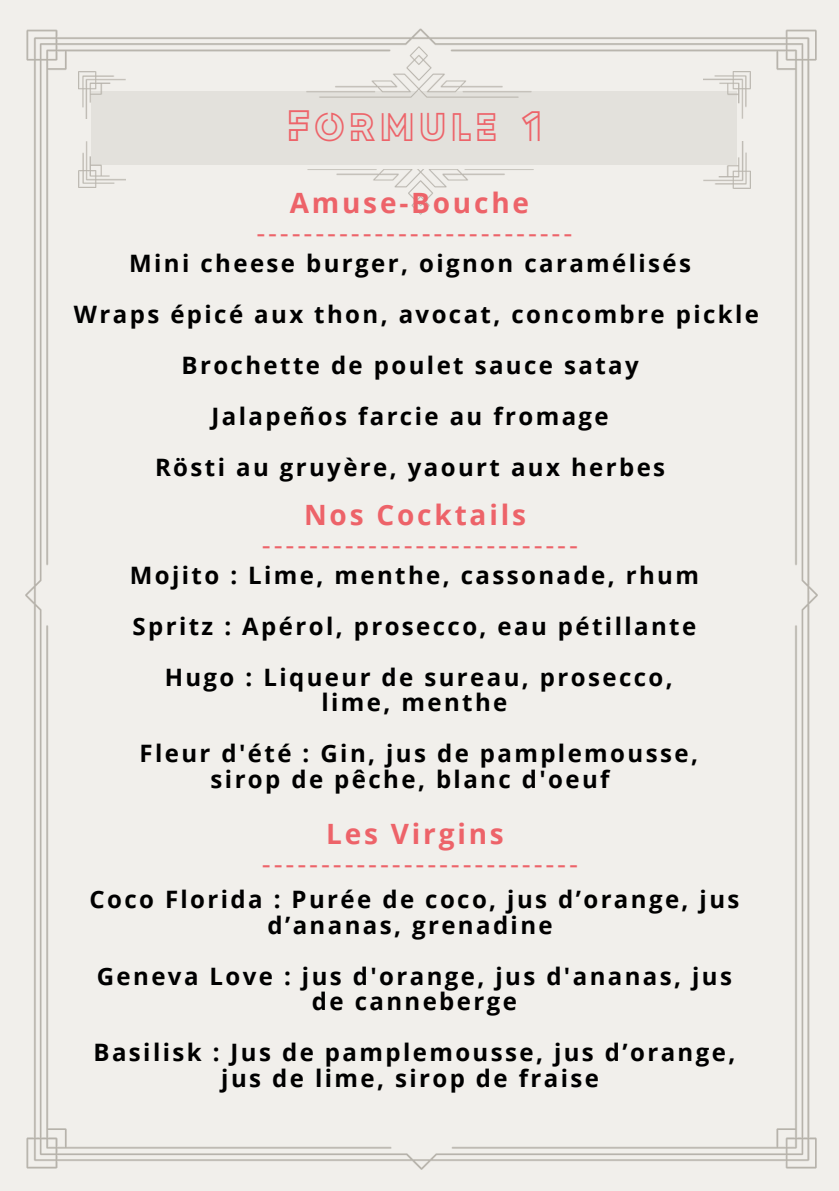
<style>
.page{position:relative;width:839px;height:1191px;background:#fff}
.page>*{position:absolute;margin:0;border:0;box-sizing:border-box;transform-origin:0 0}
.t1{font:44px "NEONLED Light";letter-spacing:.1em;color:#ed6369}
.t2{font:28px "Open Sans";color:#ed6369}
.t3{font:700 28px "Open Sans";letter-spacing:.1em;color:#ed6369}
.t4{font:700 24px/25.6px "Open Sans";letter-spacing:.1em;color:#000;text-align:center}
</style>
<div class="page">
<div style="left:0;top:0;width:838px;height:1190px;background:#f1efeb"></div>
<div style="left:91px;top:92px;width:646px;height:73px;background:#e3e1dc"></div>
<img style="left:308px;top:170px;width:225px;height:45px">
<img style="left:306px;top:47px;width:225px;height:51px">
<img style="left:703px;top:142px;width:47px;height:46px">
<img style="left:78px;top:141px;width:47px;height:47px">
<img style="left:78px;top:72px;width:47px;height:46px">
<img style="left:704px;top:72px;width:46px;height:46px">
<p class="t1" style="left:287px;top:107px;width:256px">Formule 1</p>
<p class="t3" style="left:290px;top:183px;width:241px">Amuse-Bouche</p>
<p class="t2" style="left:256px;top:213px;width:317px">---------------------------</p>
<p class="t4" style="left:129px;top:250px;width:563px">Mini cheese burger, oignon caramélisés</p>
<p class="t4" style="left:74px;top:301px;width:686px">Wraps épicé aux thon, avocat, concombre pickle</p>
<p class="t4" style="left:181px;top:352px;width:458px">Brochette de poulet sauce satay</p>
<p class="t4" style="left:211px;top:403px;width:398px">Jalapeños farcie au fromage</p>
<p class="t4" style="left:155px;top:454px;width:511px">Rösti au gruyère, yaourt aux herbes</p>
<p class="t3" style="left:304px;top:496px;width:223px">Nos Cocktails</p>
<p class="t2" style="left:262px;top:526px;width:317px">---------------------------</p>
<p class="t4" style="left:130px;top:562px;width:570px">Mojito : Lime, menthe, cassonade, rhum</p>
<p class="t4" style="left:132px;top:613px;width:565px">Spritz : Apérol, prosecco, eau pétillante</p>
<p class="t4" style="left:165px;top:664px;width:509px">Hugo : Liqueur de sureau, prosecco, lime, menthe</p>
<p class="t4" style="left:210px;top:740px;width:489px;text-align:left;text-indent:-71px">Fleur d'été : Gin, jus de pamplemousse, sirop de pêche, blanc d'oeuf</p>
<p class="t3" style="left:326px;top:814px;width:179px">Les Virgins</p>
<p class="t2" style="left:262px;top:844px;width:317px">---------------------------</p>
<p class="t4" style="left:89px;top:886px;width:651px">Coco Florida : Purée de coco, jus d’orange, jus d’ananas, grenadine</p>
<p class="t4" style="left:97px;top:963px;width:636px">Geneva Love : jus d'orange, jus d'ananas, jus de canneberge</p>
<p class="t4" style="left:93px;top:1039px;width:643px">Basilisk : Jus de pamplemousse, jus d’orange, jus de lime, sirop de fraise</p>
</div>
